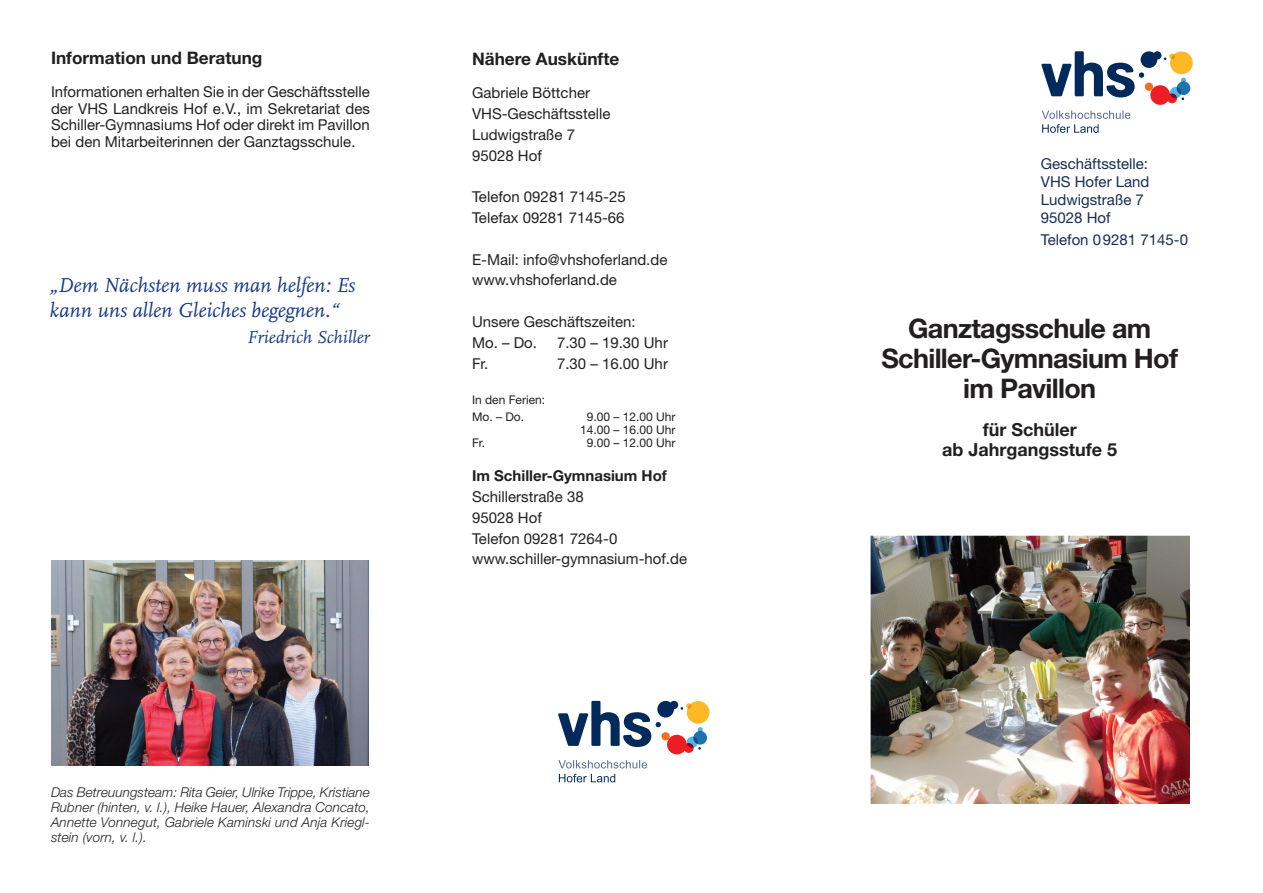
<style>
.page{position:relative;width:1263px;height:893px;background:#fff}
.page>*{position:absolute;margin:0;border:0;box-sizing:border-box;transform-origin:0 0}
.heading_6{font:700 27px/29.7px "Helvetica Neue LT Std";letter-spacing:-.025em;color:#231f20;text-align:center}
.t1{font:italic 21px/25.2px "FF Scala";color:#153888}
.t2{font:700 18px "Helvetica Neue LT Std";color:#231f20}
.t3{font:italic 18px "FF Scala";color:#153888}
.Hel12-bl{font:700 17.25px "Helvetica Neue LT Std";color:#231f20}
.Hel10-bl{font:15px/16.5px "Helvetica Neue LT Std";color:#231f20;text-align:justify}
.Helv09{font:15px "Helvetica Neue LT Std";color:#182c56}
.Hel12-bl-2{font:700 15px "Helvetica Neue LT Std";color:#231f20}
.Hel10-bl-2{font:italic 300 13.5px/14.9px "Helvetica Neue LT Std";letter-spacing:.01em;color:#231f20;text-align:justify}
.Helv10Au1{font:12px "Helvetica Neue LT Std";color:#231f20}
</style>
<div class="page">
<svg style="left:558px;top:760px;width:89px;height:8px"></svg>
<svg style="left:558px;top:701px;width:151px;height:53px"></svg>
<svg style="left:559px;top:774px;width:56px;height:8px"></svg>
<svg style="left:1041px;top:51px;width:152px;height:54px"></svg>
<svg style="left:1042px;top:111px;width:88px;height:22px"></svg>
<img style="left:871px;top:536px;width:319px;height:268px">
<img style="left:51px;top:561px;width:317px;height:204px">
<p class="Hel12-bl" style="left:51px;top:47px;width:213px">Information und Beratung</p>
<p class="Hel10-bl" style="left:51px;top:83px;width:320px">Informationen erhalten Sie in der Geschäftsstelle der VHS Landkreis Hof e.V., im Sekretariat des Schiller-Gymnasiums Hof oder direkt im Pavillon bei den Mitarbeiterinnen der Ganztagsschule.</p>
<p class="t1" style="left:49px;top:273px;width:307px">„Dem Nächsten muss man helfen: Es kann uns allen Gleiches begegnen.“</p>
<p class="t3" style="left:247px;top:328px;width:124px">Friedrich Schiller</p>
<p class="Hel10-bl-2" style="left:51px;top:785px;width:320px">Das Betreuungsteam: Rita Geier, Ulrike Trippe, Kristiane Rubner (hinten, v. l.), Heike Hauer, Alexandra Concato, Annette Vonnegut, Gabriele Kaminski und Anja Kriegl&shy;stein (vorn, v. l.).</p>
<p class="Hel12-bl" style="left:472px;top:48px;width:149px">Nähere Auskünfte</p>
<p class="Hel10-bl" style="left:472px;top:85px;width:120px">Gabriele Böttcher</p>
<p class="Hel10-bl" style="left:472px;top:105px;width:140px">VHS-Geschäftsstelle</p>
<p class="Hel10-bl" style="left:472px;top:126px;width:105px">Ludwigstraße 7</p>
<p class="Hel10-bl" style="left:472px;top:147px;width:71px">95028 Hof</p>
<p class="Hel10-bl" style="left:472px;top:189px;width:155px">Telefon 09281 7145-25</p>
<p class="Hel10-bl" style="left:472px;top:209px;width:154px">Telefax 09281 7145-66</p>
<p class="Hel10-bl" style="left:472px;top:251px;width:197px">E-Mail: info@vhshoferland.de</p>
<p class="Hel10-bl" style="left:472px;top:272px;width:146px">www.vhshoferland.de</p>
<p class="Hel10-bl" style="left:472px;top:313px;width:165px">Unsere Geschäftszeiten:</p>
<p class="Hel10-bl" style="left:472px;top:334px;width:67px">Mo. – Do.</p>
<p class="Hel10-bl" style="left:557px;top:334px;width:112px">7.30 – 19.30 Uhr</p>
<p class="Hel10-bl" style="left:472px;top:355px;width:18px">Fr.</p>
<p class="Hel10-bl" style="left:557px;top:355px;width:112px">7.30 – 16.00 Uhr</p>
<p class="Helv10Au1" style="left:472px;top:392px;width:75px">In den Ferien:</p>
<p class="Helv10Au1" style="left:472px;top:410px;width:54px">Mo. – Do.</p>
<p class="Helv10Au1" style="left:587px;top:410px;width:90px">9.00 – 12.00 Uhr</p>
<p class="Helv10Au1" style="left:580px;top:423px;width:97px">14.00 – 16.00 Uhr</p>
<p class="Helv10Au1" style="left:472px;top:436px;width:15px">Fr.</p>
<p class="Helv10Au1" style="left:587px;top:436px;width:90px">9.00 – 12.00 Uhr</p>
<p class="Hel12-bl-2" style="left:472px;top:467px;width:196px">Im Schiller-Gymnasium Hof</p>
<p class="Hel10-bl" style="left:472px;top:488px;width:113px">Schillerstraße 38</p>
<p class="Hel10-bl" style="left:472px;top:509px;width:71px">95028 Hof</p>
<p class="Hel10-bl" style="left:472px;top:530px;width:147px">Telefon 09281 7264-0</p>
<p class="Hel10-bl" style="left:472px;top:551px;width:217px">www.schiller-gymnasium-hof.de</p>
<p class="Helv09" style="left:1041px;top:154px;width:109px">Geschäftsstelle:</p>
<p class="Helv09" style="left:1041px;top:172px;width:110px">VHS Hofer Land</p>
<p class="Helv09" style="left:1041px;top:190px;width:105px">Ludwigstraße 7</p>
<p class="Helv09" style="left:1041px;top:208px;width:71px">95028 Hof</p>
<p class="Helv09" style="left:1041px;top:231px;width:149px">Telefon 09281 7145-0</p>
<p class="heading_6" style="left:881px;top:313px;width:298px">Ganztagsschule am<br>Schiller-Gymnasium Hof im Pavillon</p>
<p class="t2" style="left:983px;top:418px;width:96px">für Schüler</p>
<p class="t2" style="left:942px;top:438px;width:177px">ab Jahrgangsstufe 5</p>
</div>
